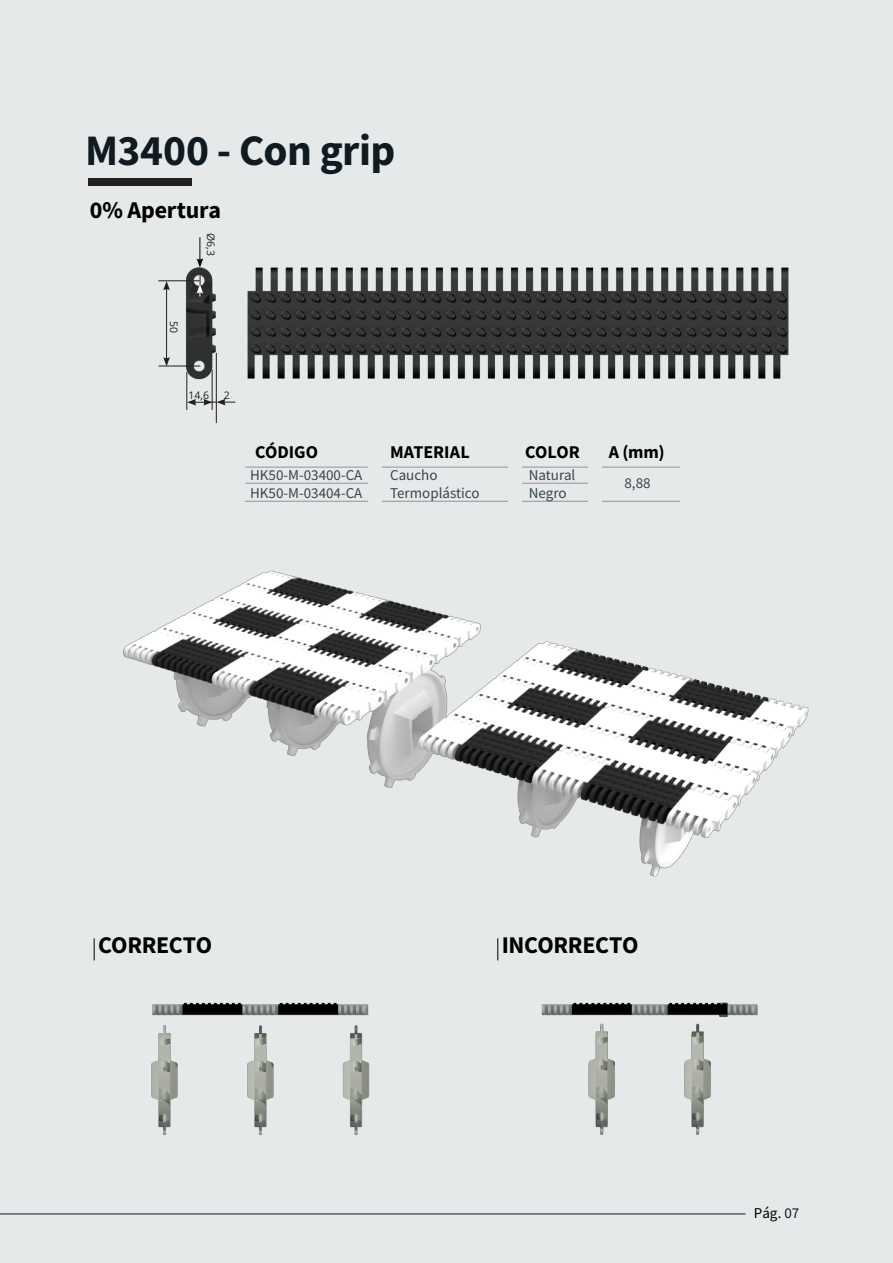
<style>
.page{position:relative;width:893px;height:1263px;background:#e6e9ea}
.page>*{position:absolute;margin:0;border:0;box-sizing:border-box;transform-origin:0 0}
.t1{font:700 43.5px "Source Sans Pro";letter-spacing:-.015em;color:#101a21}
.t2{font:700 24px "Source Sans Pro";letter-spacing:-.01em;color:#000001}
.t3{font:700 18px "Source Sans Pro";color:#000}
.t4{font:15px/18px "Source Sans Pro";color:#38454d}
.t5{font:15px "Source Sans Pro";color:#000001}
.t6{font:10.5px "Open Sans";color:#231f20}
.s1{color:#101a21}
</style>
<div class="page">
<svg style="left:199px;top:237px;width:2px;height:18px"></svg>
<img style="left:182px;top:255px;width:34px;height:136px">
<hr style="left:158px;top:280px;width:42px;height:1px;background:#231f20">
<hr style="left:158px;top:366px;width:42px;height:1px;background:#231f20">
<hr style="left:187px;top:372px;width:1px;height:38px;background:#231f20">
<svg style="left:197px;top:275px;width:6px;height:21px"></svg>
<hr style="left:212px;top:370px;width:1px;height:40px;background:#231f20">
<hr style="left:166px;top:288px;width:1px;height:72px;background:#231f20">
<svg style="left:163px;top:357px;width:7px;height:9px"></svg>
<svg style="left:163px;top:281px;width:7px;height:9px"></svg>
<svg style="left:187px;top:399px;width:48px;height:7px"></svg>
<hr style="left:216px;top:353px;width:1px;height:70px;background:#231f20">
<img style="left:247px;top:267px;width:541px;height:112px">
<hr style="left:246px;top:483px;width:435px;height:1px;background:#999190">
<hr style="left:245px;top:501px;width:435px;height:1px;background:#999190">
<hr style="left:245px;top:467px;width:435px;height:1px;background:#999190">
<div style="left:369px;top:448px;width:13px;height:64px;background:#e6e9ea"></div>
<div style="left:508px;top:448px;width:13px;height:64px;background:#e6e9ea"></div>
<div style="left:379px;top:472px;width:131px;height:23px;background:#e6e9ea"></div>
<div style="left:602px;top:472px;width:79px;height:23px;background:#e6e9ea"></div>
<div style="left:589px;top:448px;width:13px;height:134px;background:#e6e9ea"></div>
<img style="left:151px;top:1002px;width:219px;height:132px">
<img style="left:541px;top:1002px;width:216px;height:132px">
<img style="left:123px;top:570px;width:686px;height:307px">
<svg style="left:94px;top:938px;width:1px;height:22px"></svg>
<svg style="left:497px;top:938px;width:1px;height:22px"></svg>
<hr style="left:0;top:1213px;width:746px;height:1px;background:#101a21">
<div style="left:88px;top:178px;width:104px;height:8px;background:#231f20"></div>
<h1 class="t1" style="left:85px;top:121px;width:312px">M3400 - Con grip</h1>
<h2 class="t2" style="left:90px;top:193px;width:133px">0% Apertura</h2>
<p class="t6" style="left:218px;top:233px;width:24px;rotate:90deg">Ø6,3</p>
<p class="t6" style="left:181px;top:321px;width:14px;rotate:90deg">50</p>
<p class="t6" style="left:188px;top:387px;width:22px">14,6</p>
<p class="t6" style="left:224px;top:388px;width:8px">2</p>
<p class="t3" style="left:255px;top:439px;width:64px">CÓDIGO</p>
<p class="t3" style="left:390px;top:439px;width:81px">MATERIAL</p>
<p class="t3" style="left:525px;top:439px;width:56px">COLOR</p>
<p class="t3" style="left:609px;top:439px;width:57px">A (mm)</p>
<p class="t4" style="left:250px;top:466px;width:114px">HK50-M-03400-CA<br>HK50-M-03404-CA</p>
<p class="t4" style="left:390px;top:466px;width:91px">Caucho<br>Termoplástico</p>
<p class="t4" style="left:529px;top:466px;width:48px">Natural<br>Negro</p>
<p class="t4" style="left:624px;top:474px;width:28px">8,88</p>
<h2 class="t2" style="left:98px;top:928px;width:116px">CORRECTO</h2>
<h2 class="t2" style="left:502px;top:928px;width:138px">INCORRECTO</h2>
<p class="t5" style="left:754px;top:1204px;width:47px">Pág. <span class="s1">07</span></p>
</div>
